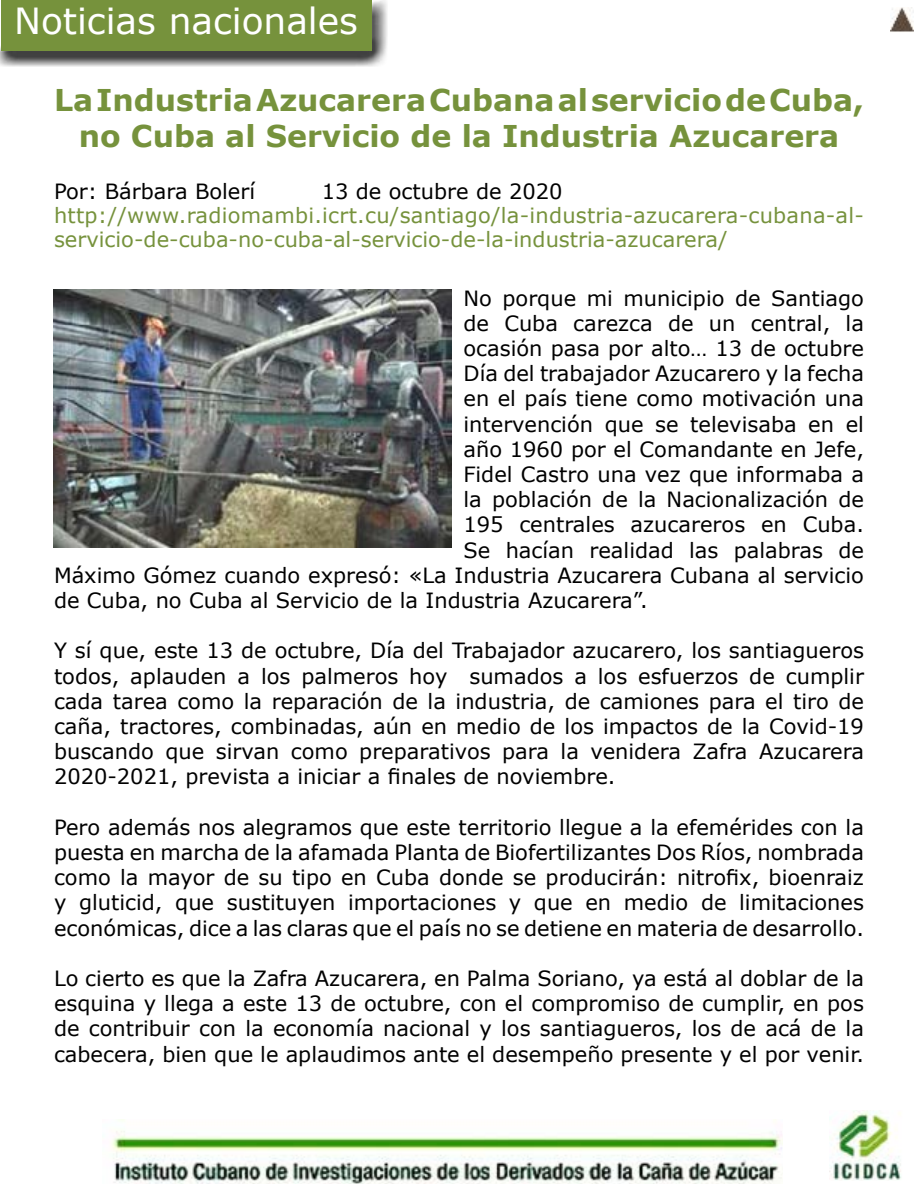
<style>
.page{position:relative;width:918px;height:1188px;background:#fff}
.page>*{position:absolute;margin:0;border:0;box-sizing:border-box;transform-origin:0 0}
.t1{font:36px "Verdana";color:#fff}
.t2{font:700 30px/36px "Verdana";color:#76923c;text-align:center}
.t3{font:21px/25.2px "Verdana";color:#000;text-align:justify}
.t4{font:21px/24px "Verdana";letter-spacing:.01em;color:#76923c}
</style>
<div class="page">
<img style="left:831px;top:1110px;width:70px;height:70px">
<img style="left:111px;top:1119px;width:672px;height:65px">
<div style="left:0;top:0;width:387px;height:67px;background:#000;opacity:.75"></div>
<div style="left:2px;top:0;width:370px;height:51px;background:#76923c"></div>
<img style="left:891px;top:7px;width:23px;height:25px">
<img style="left:54px;top:290px;width:398px;height:257px">
<h1 class="t1" style="left:14px;top:-4px;width:345px">Noticias nacionales</h1>
<h2 class="t2" style="left:54px;top:82px;width:811px">La Industria Azucarera Cubana al servicio de Cuba, no Cuba al Servicio de la Industria Azucarera</h2>
<p class="t3" style="left:54px;top:179px;width:203px">Por: Bárbara Bolerí</p>
<p class="t3" style="left:322px;top:179px;width:242px">13 de octubre de 2020</p>
<p class="t4" style="left:54px;top:203px;width:811px">http://www.radiomambi.icrt.cu/santiago/la-industria-azucarera-cubana-al&shy;servicio-de-cuba-no-cuba-al-servicio-de-la-industria-azucarera/</p>
<p class="t3" style="left:464px;top:285px;width:402px">No porque mi municipio de Santiago</p>
<p class="t3" style="left:464px;top:310px;width:402px">de Cuba carezca de un central, la</p>
<p class="t3" style="left:464px;top:336px;width:402px">ocasión pasa por alto… 13 de octubre</p>
<p class="t3" style="left:464px;top:361px;width:402px">Día del trabajador Azucarero y la fecha</p>
<p class="t3" style="left:464px;top:386px;width:402px">en el país tiene como motivación una</p>
<p class="t3" style="left:464px;top:411px;width:402px">intervención que se televisaba en el</p>
<p class="t3" style="left:464px;top:436px;width:402px">año 1960 por el Comandante en Jefe,</p>
<p class="t3" style="left:464px;top:462px;width:402px">Fidel Castro una vez que informaba a</p>
<p class="t3" style="left:464px;top:487px;width:402px">la población de la Nacionalización de</p>
<p class="t3" style="left:464px;top:512px;width:402px">195 centrales azucareros en Cuba.</p>
<p class="t3" style="left:464px;top:537px;width:402px">Se hacían realidad las palabras de</p>
<p class="t3" style="left:54px;top:562px;width:811px">Máximo Gómez cuando expresó: «La Industria Azucarera Cubana al servicio</p>
<p class="t3" style="left:54px;top:588px;width:595px">de Cuba, no Cuba al Servicio de la Industria Azucarera”.</p>
<p class="t3" style="left:54px;top:638px;width:812px">Y sí que, este 13 de octubre, Día del Trabajador azucarero, los santiagueros todos, aplauden a los palmeros hoy sumados a los esfuerzos de cumplir cada tarea como la reparación de la industria, de camiones para el tiro de caña, tractores, combinadas, aún en medio de los impactos de la Covid-19 buscando que sirvan como preparativos para la venidera Zafra Azucarera 2020-2021, prevista a iniciar a finales de noviembre.</p>
<p class="t3" style="left:54px;top:814px;width:812px">Pero además nos alegramos que este territorio llegue a la efemérides con la puesta en marcha de la afamada Planta de Biofertilizantes Dos Ríos, nombrada como la mayor de su tipo en Cuba donde se producirán: nitrofix, bioenraiz y gluticid, que sustituyen importaciones y que en medio de limitaciones económicas, dice a las claras que el país no se detiene en materia de desarrollo.</p>
<p class="t3" style="left:54px;top:966px;width:812px">Lo cierto es que la Zafra Azucarera, en Palma Soriano, ya está al doblar de la esquina y llega a este 13 de octubre, con el compromiso de cumplir, en pos de contribuir con la economía nacional y los santiagueros, los de acá de la cabecera, bien que le aplaudimos ante el desempeño presente y el por venir.</p>
</div>
